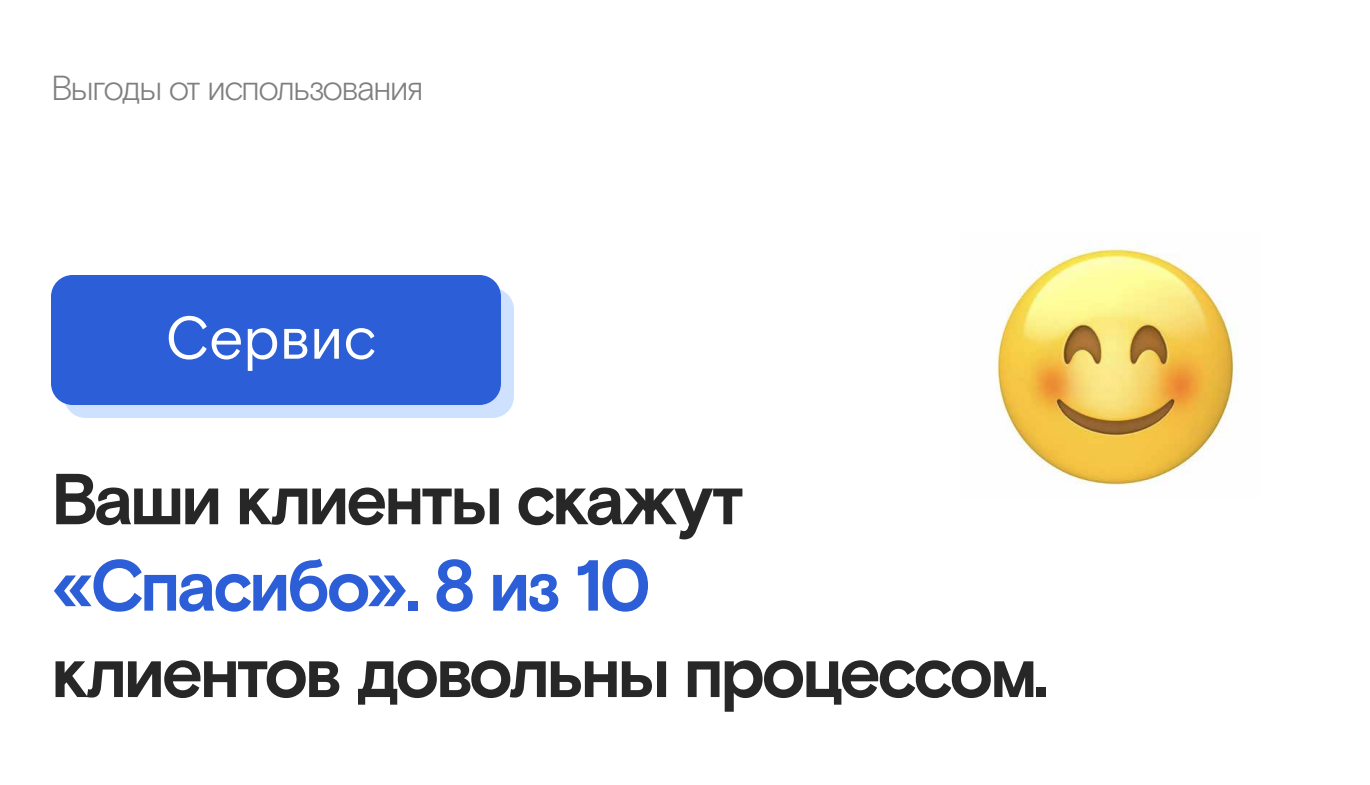
<style>
.page{position:relative;width:1370px;height:785px;background:#fff}
.page>*{position:absolute;margin:0;border:0;box-sizing:border-box;transform-origin:0 0}
.t1{font:700 72px "Basis Grotesque Pro";letter-spacing:-.055em;color:#272727}
.t2{font:700 72px "Basis Grotesque Pro";letter-spacing:-.055em;color:#2c5ed8}
.t3{font:60px "Basis Grotesque Pro";letter-spacing:-.005em;color:#fff}
.t4{font:300 34.7px "Basis Grotesque Pro";letter-spacing:-.06em;color:#7f7f7f}
</style>
<div class="page">
<img style="left:996px;top:244px;width:242px;height:241px">
<div style="left:64px;top:288px;width:450px;height:130px;background:#cee2ff;border-radius:22px"></div>
<div style="left:51px;top:275px;width:450px;height:130px;background:#2c5ed8;border-radius:22px"></div>
<p class="t4" style="left:51px;top:68px;width:374px">Выгоды от использования</p>
<p class="t3" style="left:165px;top:303px;width:213px">Сервис</p>
<p class="t1" style="left:51px;top:457px;width:695px">Ваши клиенты скажут</p>
<p class="t2" style="left:51px;top:543px;width:602px">«Спасибо». 8 из 10</p>
<p class="t1" style="left:51px;top:630px;width:999px">клиентов довольны процессом.</p>
</div>
